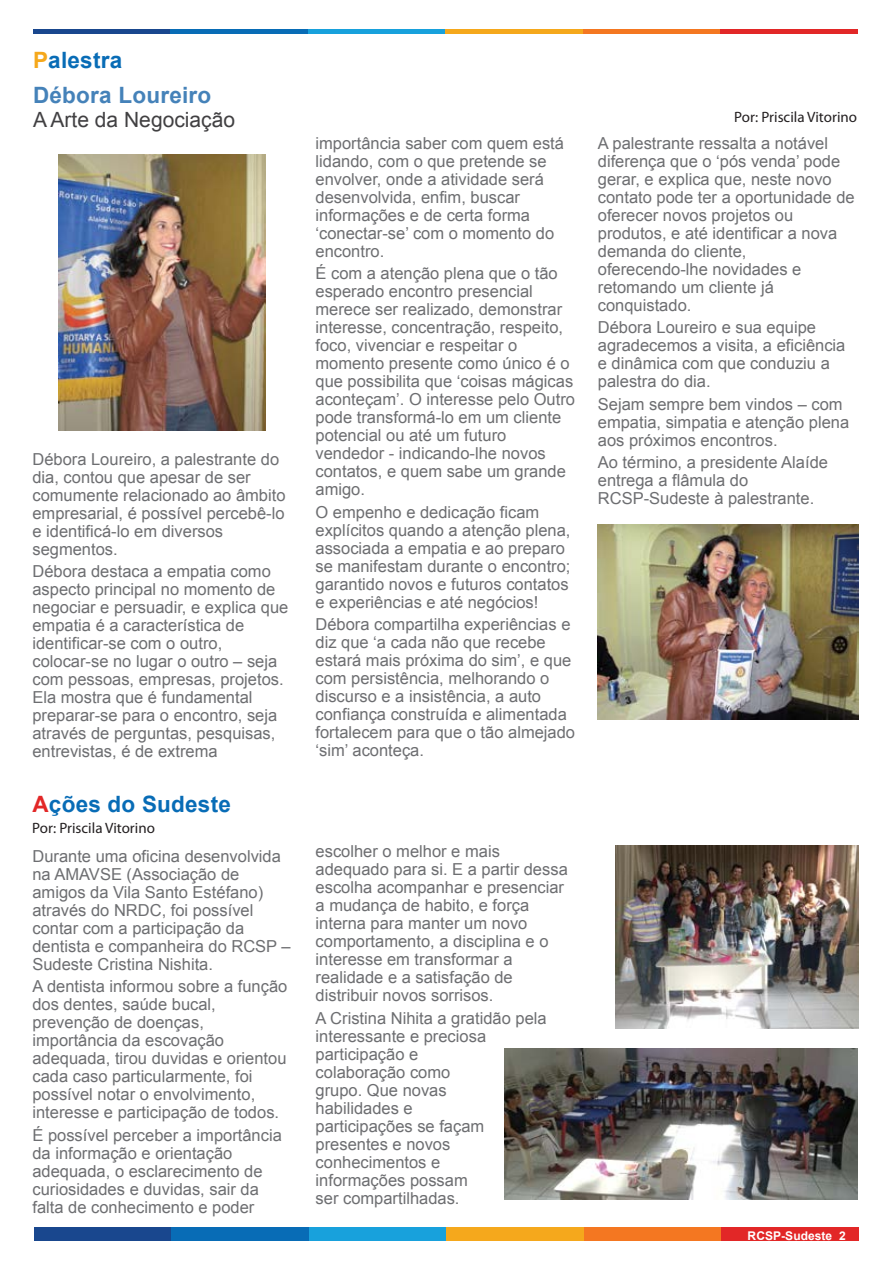
<style>
.page{position:relative;width:893px;height:1263px;background:#fff}
.page>*{position:absolute;margin:0;border:0;box-sizing:border-box;transform-origin:0 0}
.t1{font:700 22.5px/34.7px "Arial";letter-spacing:.01em;color:#4582b9}
.t2{font:700 22.5px "Arial";letter-spacing:.01em;color:#086cb6}
.t3{font:21px "Arial";color:#414042}
.t4{font:16.5px/18px "Arial";color:#6d6e71}
.t5{font:15px "Myriad Pro";color:#231f20}
.t6{font:700 12px "Arial";letter-spacing:.005em;color:#fff}
.s1{color:#f5a81c}
.s2{color:#086cb6}
.s3{color:#e22727}
</style>
<div class="page">
<div style="left:33px;top:29px;width:137px;height:5px;background:#19478e"></div>
<div style="left:170px;top:29px;width:138px;height:5px;background:#086cb6"></div>
<div style="left:308px;top:29px;width:137px;height:5px;background:#18a1dc"></div>
<div style="left:445px;top:29px;width:138px;height:5px;background:#f5a81c"></div>
<div style="left:583px;top:29px;width:137px;height:5px;background:#f47721"></div>
<div style="left:720px;top:29px;width:138px;height:5px;background:#e22727"></div>
<div style="left:34px;top:1227px;width:137px;height:14px;background:#19478e"></div>
<div style="left:171px;top:1227px;width:138px;height:14px;background:#086cb6"></div>
<div style="left:309px;top:1227px;width:137px;height:14px;background:#18a1dc"></div>
<div style="left:446px;top:1227px;width:138px;height:14px;background:#f5a81c"></div>
<div style="left:584px;top:1227px;width:137px;height:14px;background:#f47721"></div>
<div style="left:721px;top:1227px;width:138px;height:14px;background:#e22727"></div>
<img style="left:59px;top:155px;width:207px;height:275px">
<img style="left:598px;top:524px;width:261px;height:196px">
<img style="left:505px;top:1048px;width:353px;height:151px">
<img style="left:615px;top:846px;width:244px;height:182px">
<h1 class="t1" style="left:33px;top:43px;width:180px"><span class="s1">P</span><span class="s2">alestra<br></span>Débora Loureiro</h1>
<p class="t3" style="left:33px;top:106px;width:203px">A Arte da Negociação</p>
<p class="t4" style="left:32px;top:450px;width:255px">Débora Loureiro, a palestrante do dia, contou que apesar de ser comumente relacionado ao âmbito empresarial, é possível percebê-lo e identificá-lo em diversos segmentos.</p>
<p class="t4" style="left:32px;top:563px;width:257px">Débora destaca a empatia como aspecto principal no momento de negociar e persuadir, e explica que empatia é a característica de identificar-se com o outro, colocar-se no lugar o outro – seja com pessoas, empresas, projetos.<br>Ela mostra que é fundamental preparar-se para o encontro, seja através de perguntas, pesquisas, entrevistas, é de extrema</p>
<h1 class="t2" style="left:33px;top:789px;width:200px"><span class="s3">A</span>ções do Sudeste</h1>
<p class="t5" style="left:32px;top:820px;width:124px">Por: Priscila Vitorino</p>
<p class="t4" style="left:32px;top:847px;width:260px">Durante uma oficina desenvolvida na AMAVSE (Associação de amigos da Vila Santo Estéfano) através do NRDC, foi possível contar com a participação da dentista e companheira do RCSP –<br>Sudeste Cristina Nishita.</p>
<p class="t4" style="left:32px;top:978px;width:256px">A dentista informou sobre a função dos dentes, saúde bucal, prevenção de doenças, importância da escovação adequada, tirou duvidas e orientou cada caso particularmente, foi possível notar o envolvimento, interesse e participação de todos.</p>
<p class="t4" style="left:32px;top:1126px;width:251px">É possível perceber a importância da informação e orientação adequada, o esclarecimento de curiosidades e duvidas, sair da falta de conhecimento e poder</p>
<p class="t4" style="left:316px;top:134px;width:250px">importância saber com quem está lidando, com o que pretende se envolver, onde a atividade será desenvolvida, enfim, buscar informações e de certa forma ‘conectar-se’ com o momento do encontro.</p>
<p class="t4" style="left:316px;top:265px;width:261px">É com a atenção plena que o tão esperado encontro presencial merece ser realizado, demonstrar interesse, concentração, respeito, foco, vivenciar e respeitar o momento presente como único é o que possibilita que ‘coisas mágicas aconteçam’. O interesse pelo Outro pode transformá-lo em um cliente potencial ou até um futuro vendedor - indicando-lhe novos contatos, e quem sabe um grande amigo.</p>
<p class="t4" style="left:316px;top:503px;width:257px">O empenho e dedicação ficam explícitos quando a atenção plena, associada a empatia e ao preparo se manifestam durante o encontro; garantido novos e futuros contatos e experiências e até negócios!</p>
<p class="t4" style="left:316px;top:616px;width:261px">Débora compartilha experiências e diz que ‘a cada não que recebe estará mais próxima do sim’, e que com persistência, melhorando o discurso e a insistência, a auto confiança construída e alimentada fortalecem para que o tão almejado ‘sim’ aconteça.</p>
<p class="t5" style="left:734px;top:109px;width:124px">Por: Priscila Vitorino</p>
<p class="t4" style="left:598px;top:134px;width:258px">A palestrante ressalta a notável diferença que o ‘pós venda’ pode gerar, e explica que, neste novo contato pode ter a oportunidade de oferecer novos projetos ou produtos, e até identificar a nova demanda do cliente, oferecendo-lhe novidades e retomando um cliente já conquistado.</p>
<p class="t4" style="left:598px;top:319px;width:249px">Débora Loureiro e sua equipe agradecemos a visita, a eficiência e dinâmica com que conduziu a palestra do dia.</p>
<p class="t4" style="left:598px;top:395px;width:253px">Sejam sempre bem vindos – com empatia, simpatia e atenção plena aos próximos encontros.</p>
<p class="t4" style="left:598px;top:454px;width:232px">Ao término, a presidente Alaíde entrega a flâmula do<br>RCSP-Sudeste à palestrante.</p>
<p class="t4" style="left:316px;top:842px;width:254px">escolher o melhor e mais adequado para si. E a partir dessa escolha acompanhar e presenciar a mudança de habito, e força interna para manter um novo comportamento, a disciplina e o interesse em transformar a realidade e a satisfação de distribuir novos sorrisos.</p>
<p class="t4" style="left:316px;top:1009px;width:233px">A Cristina Nihita a gratidão pela interessante e preciosa participação e<br>colaboração como<br>grupo. Que novas<br>habilidades e<br>participações se façam presentes e novos conhecimentos e<br>informações possam<br>ser compartilhadas.</p>
<p class="t6" style="left:748px;top:1227px;width:100px">RCSP-Sudeste 2</p>
</div>
